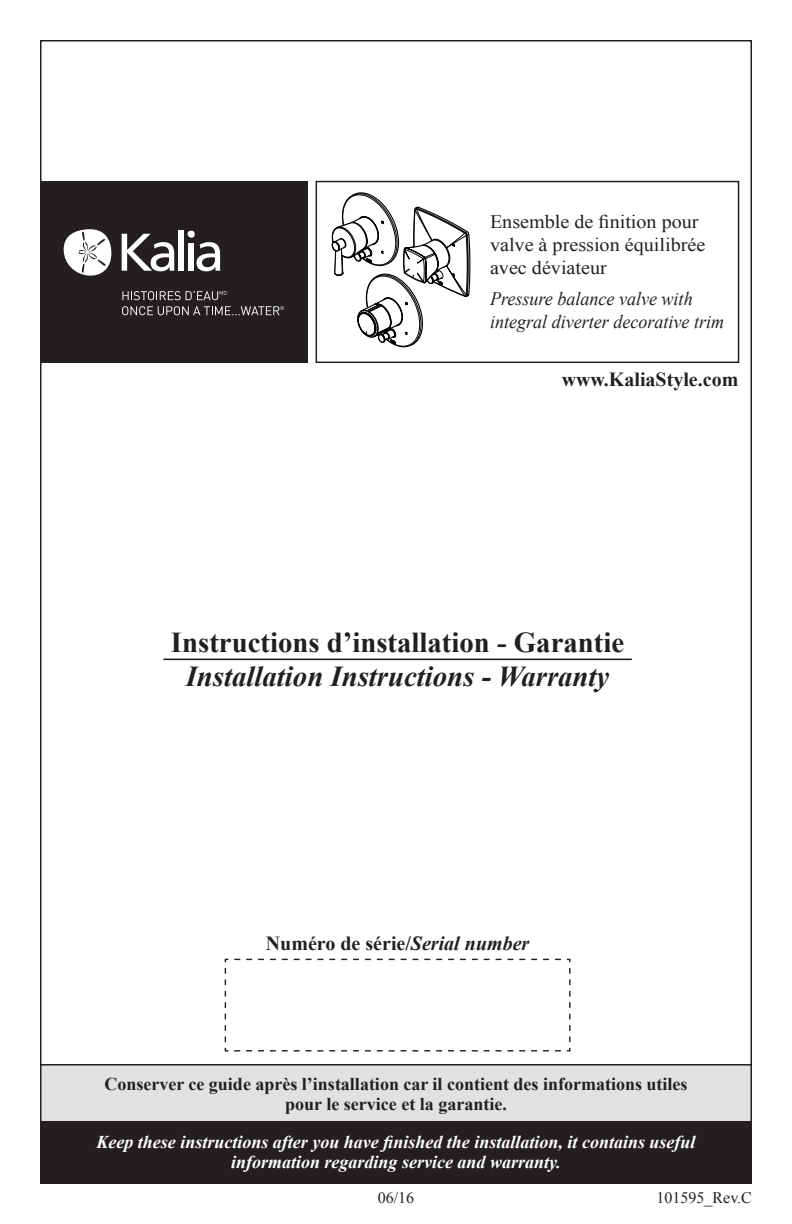
<style>
.page{position:relative;width:792px;height:1224px;background:#fff}
.page>*{position:absolute;margin:0;border:0;box-sizing:border-box;transform-origin:0 0}
.t1{font:700 28.8px "Times New Roman";color:#231f20}
.t2{font:italic 700 28.8px "Times New Roman";color:#231f20}
.t3{font:700 20px "Times New Roman";color:#231f20}
.t4{font:19px/23px "Times New Roman";color:#231f20;scale:1.06 1}
.t5{font:italic 19px/23px "Times New Roman";color:#231f20;scale:.95 1}
.t6{font:italic 700 18px/20px "Times New Roman";color:#fff;text-align:center}
.t7{font:700 18px/20px "Times New Roman";color:#231f20;text-align:center}
.t8{font:16px "Times New Roman";color:#231f20}
.s1{font-style:italic}
</style>
<div class="page">
<div style="left:316px;top:181px;width:423px;height:182px;border:2px solid #231f20"></div>
<hr style="left:163px;top:659px;width:469px;height:1px;background:#231f20">
<div style="left:41px;top:1065px;width:710px;height:57px;background:#e0e1e3"></div>
<div style="left:40px;top:1064px;width:712px;height:59px;border:2px solid #231f20"></div>
<div style="left:40px;top:1122px;width:712px;height:62px;background:#231f20"></div>
<svg style="left:224px;top:958px;width:347px;height:94px"></svg>
<div style="left:40px;top:181px;width:267px;height:182px;background:#231f20"></div>
<svg style="left:63px;top:229px;width:49px;height:47px"></svg>
<div style="left:179px;top:231px;width:5px;height:40px;background:#fff"></div>
<div style="left:189px;top:243px;width:5px;height:28px;background:#fff"></div>
<div style="left:187px;top:231px;width:8px;height:7px;background:#fff;border-radius:50%"></div>
<svg style="left:122px;top:234px;width:52px;height:37px"></svg>
<svg style="left:196px;top:242px;width:24px;height:29px"></svg>
<svg style="left:122px;top:291px;width:104px;height:9px"></svg>
<svg style="left:122px;top:306px;width:162px;height:9px"></svg>
<svg style="left:331px;top:192px;width:139px;height:155px"></svg>
<p class="t4" style="left:490px;top:209px;width:205px">Ensemble de finition pour valve à pression équilibrée avec déviateur</p>
<p class="t5" style="left:490px;top:286px;width:248px">Pressure balance valve with integral diverter decorative trim</p>
<p class="t3" style="left:562px;top:366px;width:178px">www.KaliaStyle.com</p>
<h1 class="t1" style="left:171px;top:622px;width:455px">Instructions d’installation - Garantie</h1>
<h1 class="t2" style="left:186px;top:657px;width:425px">Installation Instructions - Warranty</h1>
<p class="t3" style="left:266px;top:929px;width:265px">Numéro de série/<span class="s1">Serial number</span></p>
<p class="t7" style="left:104px;top:1073px;width:585px">Conserver ce guide après l’installation car il contient des informations utiles pour le service et la garantie.</p>
<p class="t6" style="left:96px;top:1131px;width:601px">Keep these instructions after you have finished the installation, it contains useful information regarding service and warranty.</p>
<p class="t8" style="left:378px;top:1186px;width:38px">06/16</p>
<p class="t8" style="left:657px;top:1186px;width:97px">101595_Rev.C</p>
</div>
